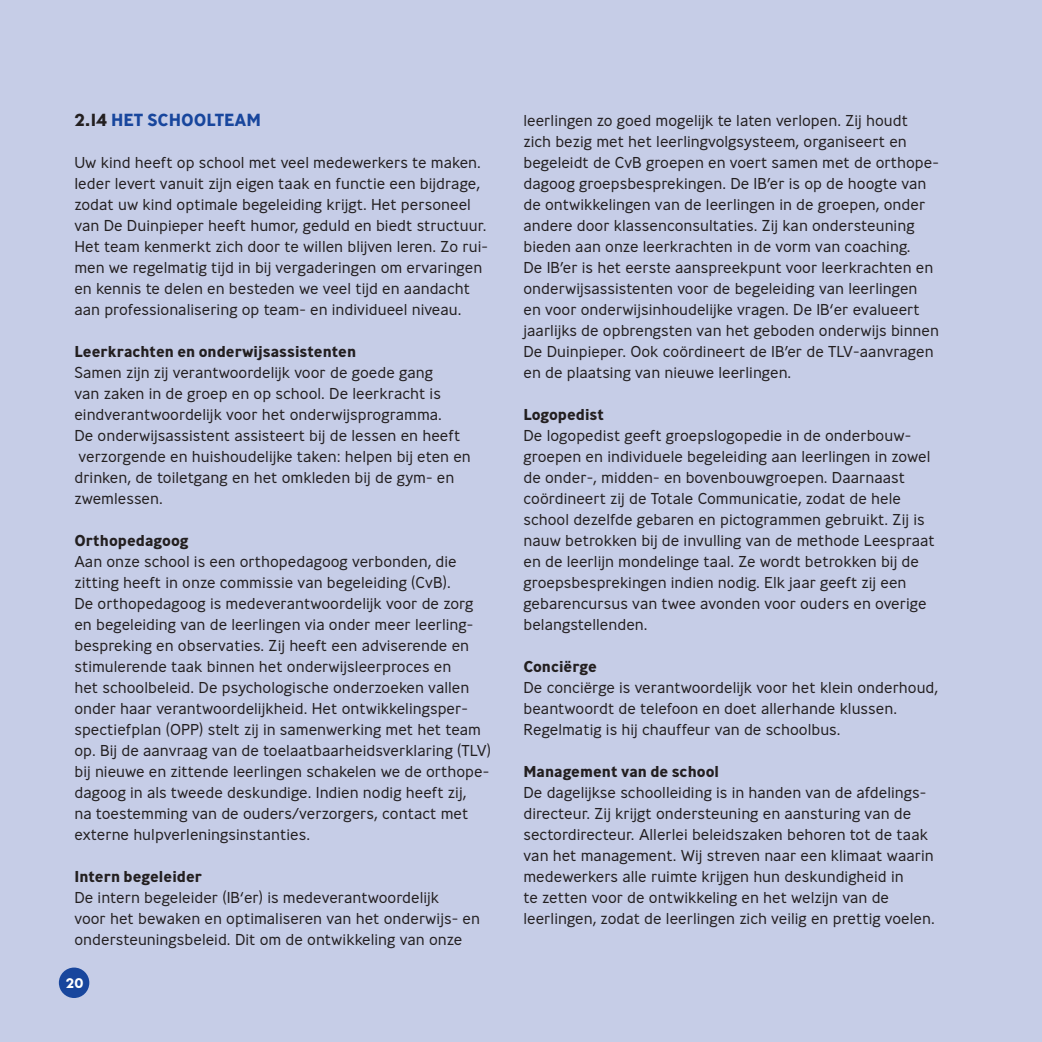
<style>
.page{position:relative;width:1042px;height:1042px;background:#c6cde7}
.page>*{position:absolute;margin:0;border:0;box-sizing:border-box;transform-origin:0 0}
.t1{font:700 17.5px "Ministry";color:#18469d}
.t2{font:300 15.75px/21px "Ministry";color:#231f20}
.t3{font:700 15.75px "Ministry";color:#231f20}
.t4{font:700 14px "Ministry";color:#fff}
.s1{color:#231f20}
</style>
<div class="page">
<div style="left:59px;top:967px;width:30px;height:31px;background:#18469d;border-radius:50%"></div>
<p class="t1" style="left:74px;top:113px;width:188px"><span class="s1">2.14</span> HET SCHOOLTEAM</p>
<p class="t2" style="left:74px;top:153px;width:415px">Uw kind heeft op school met veel medewerkers te maken.<br>Ieder levert vanuit zijn eigen taak en functie een bijdrage, zodat uw kind optimale begeleiding krijgt. Het personeel van De Duinpieper heeft humor, geduld en biedt structuur.<br>Het team kenmerkt zich door te willen blijven leren. Zo rui&shy;men we regelmatig tijd in bij vergaderingen om ervaringen en kennis te delen en besteden we veel tijd en aandacht aan professionalisering op team- en individueel niveau.</p>
<p class="t3" style="left:74px;top:345px;width:283px">Leerkrachten en onderwijsassistenten</p>
<p class="t2" style="left:74px;top:363px;width:398px">Samen zijn zij verantwoordelijk voor de goede gang<br>van zaken in de groep en op school. De leerkracht is eindverantwoordelijk voor het onderwijsprogramma.<br>De onderwijsassistent assisteert bij de lessen en heeft verzorgende en huishoudelijke taken: helpen bij eten en drinken, de toiletgang en het omkleden bij de gym- en zwemlessen.</p>
<p class="t3" style="left:74px;top:534px;width:116px">Orthopedagoog</p>
<p class="t2" style="left:74px;top:552px;width:418px">Aan onze school is een orthopedagoog verbonden, die zitting heeft in onze commissie van begeleiding (CvB).<br>De orthopedagoog is medeverantwoordelijk voor de zorg en begeleiding van de leerlingen via onder meer leerling&shy;bespreking en observaties. Zij heeft een adviserende en stimulerende taak binnen het onderwijsleerproces en<br>het schoolbeleid. De psychologische onderzoeken vallen onder haar verantwoordelijkheid. Het ontwikkelingsper&shy;spectiefplan (OPP) stelt zij in samenwerking met het team op. Bij de aanvraag van de toelaatbaarheidsverklaring (TLV) bij nieuwe en zittende leerlingen schakelen we de orthope&shy;dagoog in als tweede deskundige. Indien nodig heeft zij,<br>na toestemming van de ouders/verzorgers, contact met externe hulpverleningsinstanties.</p>
<p class="t3" style="left:74px;top:870px;width:129px">Intern begeleider</p>
<p class="t2" style="left:74px;top:888px;width:407px">De intern begeleider (IB‘er) is medeverantwoordelijk<br>voor het bewaken en optimaliseren van het onderwijs- en ondersteuningsbeleid. Dit om de ontwikkeling van onze</p>
<p class="t4" style="left:66px;top:977px;width:20px">20</p>
<p class="t2" style="left:523px;top:111px;width:417px">leerlingen zo goed mogelijk te laten verlopen. Zij houdt zich bezig met het leerlingvolgsysteem, organiseert en begeleidt de CvB groepen en voert samen met de orthope&shy;dagoog groepsbesprekingen. De IB’er is op de hoogte van de ontwikkelingen van de leerlingen in de groepen, onder andere door klassenconsultaties. Zij kan ondersteuning bieden aan onze leerkrachten in de vorm van coaching.<br>De IB’er is het eerste aanspreekpunt voor leerkrachten en onderwijsassistenten voor de begeleiding van leerlingen<br>en voor onderwijsinhoudelijke vragen. De IB‘er evalueert jaarlijks de opbrengsten van het geboden onderwijs binnen De Duinpieper. Ook coördineert de IB’er de TLV-aanvragen en de plaatsing van nieuwe leerlingen.</p>
<p class="t3" style="left:523px;top:408px;width:82px">Logopedist</p>
<p class="t2" style="left:523px;top:426px;width:413px">De logopedist geeft groepslogopedie in de onderbouw&shy;groepen en individuele begeleiding aan leerlingen in zowel de onder-, midden- en bovenbouwgroepen. Daarnaast coördineert zij de Totale Communicatie, zodat de hele school dezelfde gebaren en pictogrammen gebruikt. Zij is nauw betrokken bij de invulling van de methode Leespraat en de leerlijn mondelinge taal. Ze wordt betrokken bij de groepsbesprekingen indien nodig. Elk jaar geeft zij een gebarencursus van twee avonden voor ouders en overige belangstellenden.</p>
<p class="t3" style="left:523px;top:660px;width:75px">Conciërge</p>
<p class="t2" style="left:523px;top:678px;width:416px">De conciërge is verantwoordelijk voor het klein onderhoud, beantwoordt de telefoon en doet allerhande klussen.<br>Regelmatig is hij chauffeur van de schoolbus.</p>
<p class="t3" style="left:523px;top:765px;width:197px">Management van de school</p>
<p class="t2" style="left:523px;top:783px;width:413px">De dagelijkse schoolleiding is in handen van de afdelings&shy;directeur. Zij krijgt ondersteuning en aansturing van de sectordirecteur. Allerlei beleidszaken behoren tot de taak van het management. Wij streven naar een klimaat waarin medewerkers alle ruimte krijgen hun deskundigheid in<br>te zetten voor de ontwikkeling en het welzijn van de leerlingen, zodat de leerlingen zich veilig en prettig voelen.</p>
</div>
